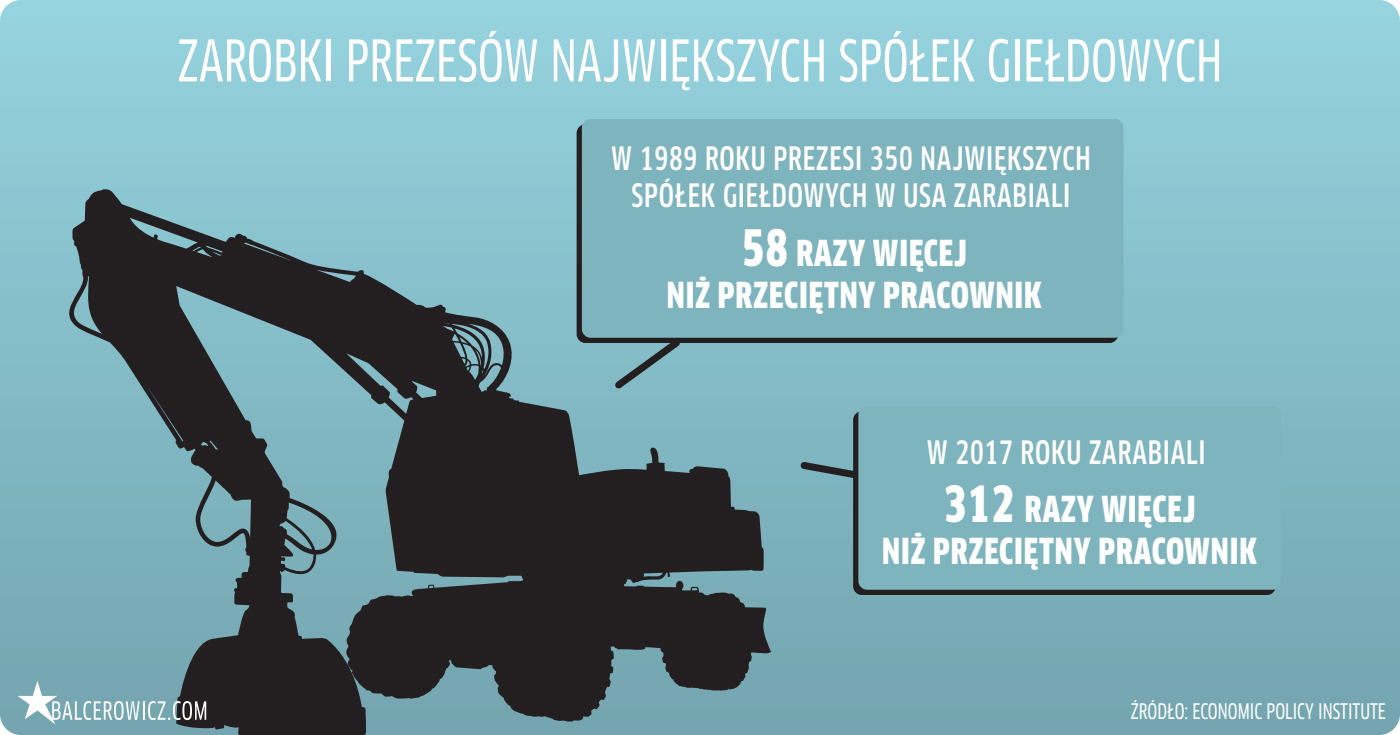
<style>
.page{position:relative;width:1400px;height:735px;background:#fff}
.page>*{position:absolute;margin:0;border:0;box-sizing:border-box;transform-origin:0 0}
.t1{font:56px "Clan Pro Cond News";color:#fff}
.t2{font:900 condensed 35px/42px "Clan Pro";letter-spacing:.025em;color:#fff;text-align:center}
.t3{font:500 condensed 31.5px/37.8px "Clan Pro";letter-spacing:.025em;color:#fff;text-align:center}
.t4{font:21px "Clan Pro Cond News";color:#fff}
.s1{font-size:49px}
</style>
<div class="page">
<div style="left:0;top:0;width:1400px;height:735px;background:linear-gradient(to bottom,#95d3df,#73a4af)"></div>
<svg style="left:58px;top:189px;width:713px;height:546px;background:#526c73"></svg>
<svg style="left:18px;top:681px;width:188px;height:43px;background:#84a6ad"></svg>
<div style="left:853px;top:411px;width:423px;height:184px;background:#231f20;border-radius:9px"></div>
<svg style="left:796px;top:457px;width:58px;height:27px;background:#678f97"></svg>
<div style="left:858px;top:406px;width:423px;height:184px;background:#7eb4bd;border-radius:9px"></div>
<div style="left:577px;top:124px;width:541px;height:219px;background:#231f20;border-radius:9px"></div>
<svg style="left:609px;top:343px;width:77px;height:52px;background:#76a6b0"></svg>
<div style="left:582px;top:119px;width:542px;height:219px;background:#7eb4bd;border-radius:9px"></div>
<h1 class="t1" style="left:178px;top:28px;width:1046px">ZAROBKI PREZESÓW NAJWIĘKSZYCH SPÓŁEK GIEŁDOWYCH</h1>
<p class="t3" style="left:611px;top:139px;width:481px">W 1989 ROKU PREZESI 350 NAJWIĘKSZYCH<br>SPÓŁEK GIEŁDOWYCH W USA ZARABIALI</p>
<p class="t2" style="left:667px;top:232px;width:376px"><span class="s1">58</span> RAZY WIĘCEJ<br>NIŻ PRZECIĘTNY PRACOWNIK</p>
<p class="t3" style="left:927px;top:433px;width:280px">W 2017 ROKU ZARABIALI</p>
<p class="t2" style="left:882px;top:489px;width:376px"><span class="s1">312</span> RAZY WIĘCEJ<br>NIŻ PRZECIĘTNY PRACOWNIK</p>
<p class="t4" style="left:1131px;top:699px;width:257px">ŹRÓDŁO: ECONOMIC POLICY INSTITUTE</p>
</div>
